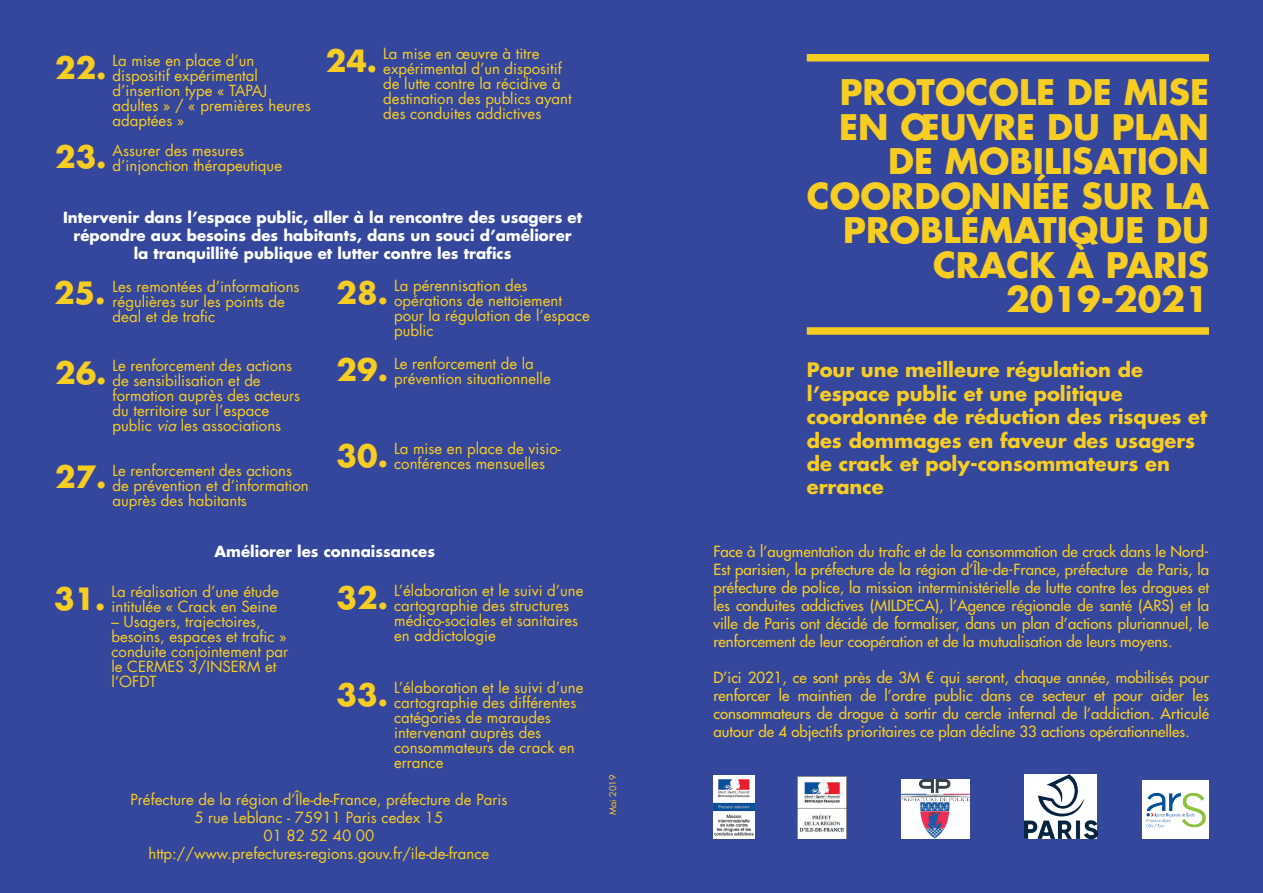
<style>
.page{position:relative;width:1263px;height:893px;background:#35479d}
.page>*{position:absolute;margin:0;border:0;box-sizing:border-box;transform-origin:0 0}
.t1{font:700 34.5px/34.5px "Futura LT";color:#f8cd22;text-align:right}
.t2{font:700 30px "Futura LT";color:#f8cd22}
.t3{font:700 19.5px/23.4px "Futura LT";color:#f8cd22}
.t4{font:15px/15px "Futura LT";color:#f8cd22}
.t5{font:500 15px/18px "Futura Std";color:#f8cd22;text-align:justify}
.t6{font:700 15px/18px "Futura LT";color:#fff;text-align:center}
.t7{font:9px "Futura LT";color:#f8cd22}
.s1{font-style:italic}
</style>
<div class="page">
<img style="left:798px;top:777px;width:48px;height:62px">
<div style="left:1143px;top:781px;width:66px;height:58px;background:#fff"></div>
<img style="left:1146px;top:793px;width:60px;height:35px">
<img style="left:1024px;top:775px;width:73px;height:64px">
<img style="left:901px;top:780px;width:68px;height:59px">
<img style="left:713px;top:775px;width:42px;height:64px">
<div style="left:807px;top:54px;width:402px;height:8px;background:#f8cd22"></div>
<div style="left:807px;top:327px;width:402px;height:8px;background:#f8cd22"></div>
<h2 class="t2" style="left:55px;top:48px;width:53px">22.</h2>
<p class="t4" style="left:113px;top:54px;width:200px">La mise en place d’un dispositif expérimental d’insertion type « TAPAJ adultes » / « premières heures adaptées »</p>
<p class="t4" style="left:113px;top:143px;width:171px">Assurer des mesures d’injonction thérapeutique</p>
<h2 class="t2" style="left:55px;top:137px;width:53px">23.</h2>
<h2 class="t2" style="left:326px;top:40px;width:53px">24.</h2>
<p class="t4" style="left:383px;top:46px;width:190px">La mise en œuvre à titre expérimental d’un dispositif de lutte contre la récidive à destination des publics ayant des conduites addictives</p>
<p class="t6" style="left:63px;top:208px;width:520px">Intervenir dans l’espace public, aller à la rencontre des usagers et répondre aux besoins des habitants, dans un souci d’améliorer<br>la tranquillité publique et lutter contre les trafics</p>
<h2 class="t2" style="left:54px;top:273px;width:53px">25.</h2>
<p class="t4" style="left:113px;top:279px;width:189px">Les remontées d’informations régulières sur les points de deal et de trafic</p>
<h2 class="t2" style="left:337px;top:273px;width:53px">28.</h2>
<p class="t4" style="left:394px;top:279px;width:197px">La pérennisation des opérations de nettoiement pour la régulation de l’espace public</p>
<h2 class="t2" style="left:55px;top:352px;width:53px">26.</h2>
<p class="t4" style="left:113px;top:358px;width:189px">Le renforcement des actions de sensibilisation et de formation auprès des acteurs du territoire sur l’espace public <span class="s1">via</span> les associations</p>
<h2 class="t2" style="left:337px;top:350px;width:53px">29.</h2>
<p class="t4" style="left:394px;top:356px;width:158px">Le renforcement de la prévention situationnelle</p>
<h2 class="t2" style="left:55px;top:457px;width:53px">27.</h2>
<p class="t4" style="left:113px;top:463px;width:198px">Le renforcement des actions de prévention et d’information auprès des habitants</p>
<h2 class="t2" style="left:337px;top:435px;width:53px">30.</h2>
<p class="t4" style="left:394px;top:441px;width:168px">La mise en place de visio&shy;conférences mensuelles</p>
<p class="t6" style="left:215px;top:542px;width:222px">Améliorer les connaissances</p>
<p class="t4" style="left:111px;top:584px;width:169px">La réalisation d’une étude intitulée « Crack en Seine</p>
<p class="t4" style="left:111px;top:614px;width:178px">– Usagers, trajectoires, besoins, espaces et trafic » conduite conjointement par le CERMES 3/INSERM et l’OFDT</p>
<h2 class="t2" style="left:54px;top:579px;width:53px">31.</h2>
<h2 class="t2" style="left:337px;top:578px;width:53px">32.</h2>
<h2 class="t2" style="left:337px;top:675px;width:53px">33.</h2>
<p class="t4" style="left:394px;top:583px;width:191px">L’élaboration et le suivi d’une cartographie des structures médico-sociales et sanitaires en addictologie</p>
<p class="t4" style="left:394px;top:680px;width:191px">L’élaboration et le suivi d’une cartographie des différentes catégories de maraudes intervenant auprès des consommateurs de crack en errance</p>
<p class="t4" style="left:130px;top:791px;width:379px;line-height:18px;text-align:center">Préfecture de la région d’Île-de-France, préfecture de Paris 5 rue Leblanc - 75911 Paris cedex 15<br>01 82 52 40 00 http://www.prefectures-regions.gouv.fr/ile-de-france</p>
<p class="t7" style="left:607px;top:815px;width:42px;rotate:-90deg">Mai 2019</p>
<h1 class="t1" style="left:807px;top:75px;width:403px">PROTOCOLE DE MISE<br>EN ŒUVRE DU PLAN<br>DE MOBILISATION<br>COORDONNÉE SUR LA<br>PROBLÉMATIQUE DU<br>CRACK À PARIS<br>2019-2021</h1>
<h3 class="t3" style="left:807px;top:358px;width:402px">Pour une meilleure régulation de l’espace public et une politique coordonnée de réduction des risques et des dommages en faveur des usagers de crack et poly-consommateurs en errance</h3>
<p class="t5" style="left:713px;top:542px;width:497px">Face à l’augmentation du trafic et de la consommation de crack dans le Nord-Est parisien, la préfecture de la région d’Île-de-France, préfecture de Paris, la préfecture de police, la mission interministérielle de lutte contre les drogues et les conduites addictives (MILDECA), l’Agence régionale de santé (ARS) et la ville de Paris ont décidé de formaliser, dans un plan d’actions pluriannuel, le renforcement de leur coopération et de la mutualisation de leurs moyens.</p>
<p class="t5" style="left:713px;top:668px;width:497px">D’ici 2021, ce sont près de 3M € qui seront, chaque année, mobilisés pour renforcer le maintien de l’ordre public dans ce secteur et pour aider les consommateurs de drogue à sortir du cercle infernal de l’addiction. Articulé autour de 4 objectifs prioritaires ce plan décline 33 actions opérationnelles.</p>
</div>
